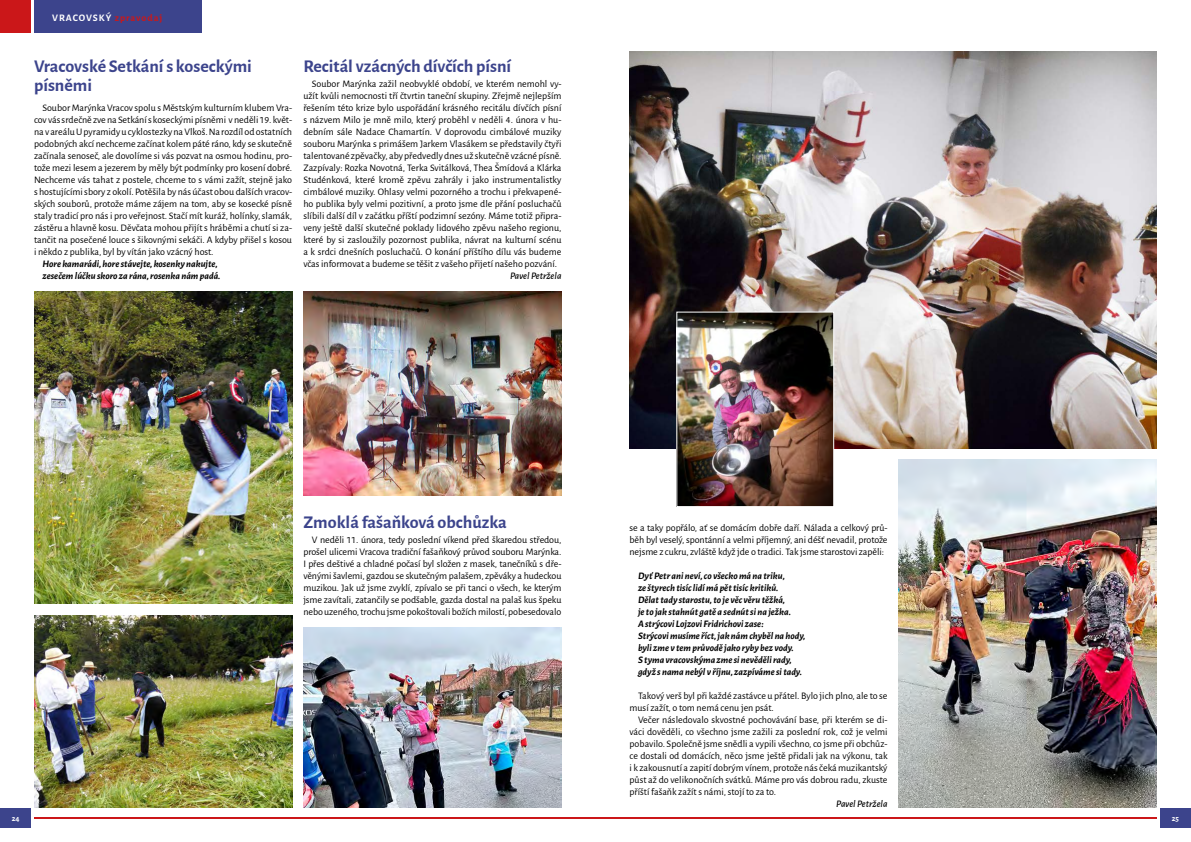
<style>
.page{position:relative;width:1191px;height:842px;background:#fff}
.page>*{position:absolute;margin:0;border:0;box-sizing:border-box;transform-origin:0 0}
.t1{font:700 18px/19px "Alegreya Sans";color:#3c448c}
.t2{font:10px/12px "Alegreya Sans";color:#000;text-align:justify}
.t3{font:italic 700 10px/12px "Alegreya Sans";color:#000}
.t4{font:italic 500 10px "Alegreya Sans";color:#000}
.t5{font:700 10px "Alegreya Sans";letter-spacing:.1em;color:#fff}
.t6{font:700 8px "Alegreya Sans";color:#fff}
.s1{color:#cb1719}
</style>
<div class="page">
<div style="left:34px;top:0;width:167px;height:33px;background:#3c448c"></div>
<div style="left:0;top:808px;width:31px;height:20px;background:#3c448c"></div>
<div style="left:1159px;top:808px;width:32px;height:20px;background:#3c448c"></div>
<svg style="left:34px;top:817px;width:1123px;height:1px"></svg>
<div style="left:0;top:0;width:31px;height:33px;background:#cb1719"></div>
<img style="left:34px;top:291px;width:258px;height:312px">
<img style="left:34px;top:615px;width:258px;height:192px">
<img style="left:303px;top:291px;width:258px;height:204px">
<img style="left:899px;top:459px;width:258px;height:348px">
<img style="left:303px;top:627px;width:258px;height:180px">
<img style="left:629px;top:51px;width:528px;height:397px">
<img style="left:678px;top:314px;width:154px;height:191px">
<div style="left:676px;top:312px;width:158px;height:195px;border:1px solid #fff"></div>
<p class="t5" style="left:52px;top:10px;width:112px">VRACOVSKÝ <span class="s1">zpravodaj</span></p>
<h1 class="t1" style="left:34px;top:55px;width:219px">Vracovské Setkání s koseckými písněmi</h1>
<p class="t2" style="left:34px;top:101px;width:259px;text-indent:9px">Soubor Marýnka Vracov spolu s Městským kulturním klubem Vra&shy;cov vás srdečně zve na Setkání s koseckými písněmi v neděli 19. květ&shy;na v areálu U pyramidy u cyklostezky na Vlkoš. Na rozdíl od ostatních podobných akcí nechceme začínat kolem páté ráno, kdy se skutečně začínala senoseč, ale dovolíme si vás pozvat na osmou hodinu, pro&shy;tože mezi lesem a jezerem by měly být podmínky pro kosení dobré.<br>Nechceme vás tahat z postele, chceme to s vámi zažít, stejně jako s hostujícími sbory z okolí. Potěšila by nás účast obou dalších vracov&shy;ských souborů, protože máme zájem na tom, aby se kosecké písně staly tradicí pro nás i pro veřejnost. Stačí mít kuráž, holínky, slamák, zástěru a hlavně kosu. Děvčata mohou přijít s hráběmi a chutí si za&shy;tančit na posečené louce s šikovnými sekáči. A kdyby přišel s kosou i někdo z publika, byl by vítán jako vzácný host.</p>
<p class="t3" style="left:43px;top:257px;width:180px">Hore kamarádi, hore stávejte, kosenky nakujte, zesečem lúčku skoro za rána, rosenka nám padá.</p>
<h1 class="t1" style="left:303px;top:55px;width:209px">Recitál vzácných dívčích písní</h1>
<p class="t2" style="left:303px;top:77px;width:259px;text-indent:8px">Soubor Marýnka zažil neobvyklé období, ve kterém nemohl vy&shy;užít kvůli nemocnosti tří čtvrtin taneční skupiny. Zřejmě nejlepším řešením této krize bylo uspořádání krásného recitálu dívčích písní s názvem Milo je mně milo, který proběhl v neděli 4. února v hu&shy;debním sále Nadace Chamartín. V doprovodu cimbálové muziky souboru Marýnka s primášem Jarkem Vlasákem se představily čtyři talentované zpěvačky, aby předvedly dnes už skutečně vzácné písně.<br>Zazpívaly: Rozka Novotná, Terka Svitálková, Thea Šmídová a Klárka Studénková, které kromě zpěvu zahrály i jako instrumentalistky cimbálové muziky. Ohlasy velmi pozorného a trochu i překvapené&shy;ho publika byly velmi pozitivní, a proto jsme dle přání posluchačů slíbili další díl v začátku příští podzimní sezóny. Máme totiž připra&shy;veny ještě další skutečné poklady lidového zpěvu našeho regionu, které by si zasloužily pozornost publika, návrat na kulturní scénu a k srdci dnešních posluchačů. O konání příštího dílu vás budeme včas informovat a budeme se těšit z vašeho přijetí našeho pozvání.</p>
<p class="t4" style="left:510px;top:269px;width:53px">Pavel Petržela</p>
<h1 class="t1" style="left:303px;top:511px;width:205px">Zmoklá fašaňková obchůzka</h1>
<p class="t2" style="left:303px;top:533px;width:259px;text-indent:8px">V neděli 11. února, tedy poslední víkend před škaredou středou, prošel ulicemi Vracova tradiční fašaňkový průvod souboru Marýnka.<br>I přes deštivé a chladné počasí byl složen z masek, tanečníků s dře&shy;věnými šavlemi, gazdou se skutečným palašem, zpěváky a hudeckou muzikou. Jak už jsme zvyklí, zpívalo se při tanci o všech, ke kterým jsme zavítali, zatančily se podšable, gazda dostal na palaš kus špeku nebo uzeného, trochu jsme pokoštovali božích milostí, pobesedovalo</p>
<p class="t2" style="left:629px;top:521px;width:259px">se a taky popřálo, ať se domácím dobře daří. Nálada a celkový prů&shy;běh byl veselý, spontánní a velmi příjemný, ani déšť nevadil, protože nejsme z cukru, zvláště když jde o tradici. Tak jsme starostovi zapěli:</p>
<p class="t3" style="left:638px;top:569px;width:169px">Dyť Petr ani neví, co všecko má na triku,<br>ze štyrech tisíc lidí má pět tisíc kritiků.<br>Dělat tady starostu, to je věc věru těžká,<br>je to jak stahnút gatě a sednút si na ježka.<br>A strýcovi Lojzovi Fridrichovi zase:<br>Strýcovi musíme říct, jak nám chyběl na hody, byli zme v tem průvodě jako ryby bez vody.<br>S tyma vracovskýma zme si nevěděli rady, gdyž s nama nebýl v říjnu, zazpíváme si tady.</p>
<p class="t2" style="left:629px;top:689px;width:259px;text-indent:8px">Takový verš byl při každé zastávce u přátel. Bylo jich plno, ale to se musí zažít, o tom nemá cenu jen psát.</p>
<p class="t2" style="left:629px;top:713px;width:259px;text-indent:8px">Večer následovalo skvostné pochovávání base, při kterém se di&shy;váci dověděli, co všechno jsme zažili za poslední rok, což je velmi pobavilo. Společně jsme snědli a vypili všechno, co jsme při obchůz&shy;ce dostali od domácích, něco jsme ještě přidali jak na výkonu, tak i k zakousnutí a zapití dobrým vínem, protože nás čeká muzikantský půst až do velikonočních svátků. Máme pro vás dobrou radu, zkuste příští fašaňk zažít s námi, stojí to za to.</p>
<p class="t4" style="left:836px;top:797px;width:53px">Pavel Petržela</p>
<p class="t6" style="left:12px;top:812px;width:9px">24</p>
<p class="t6" style="left:1171px;top:812px;width:9px">25</p>
</div>
